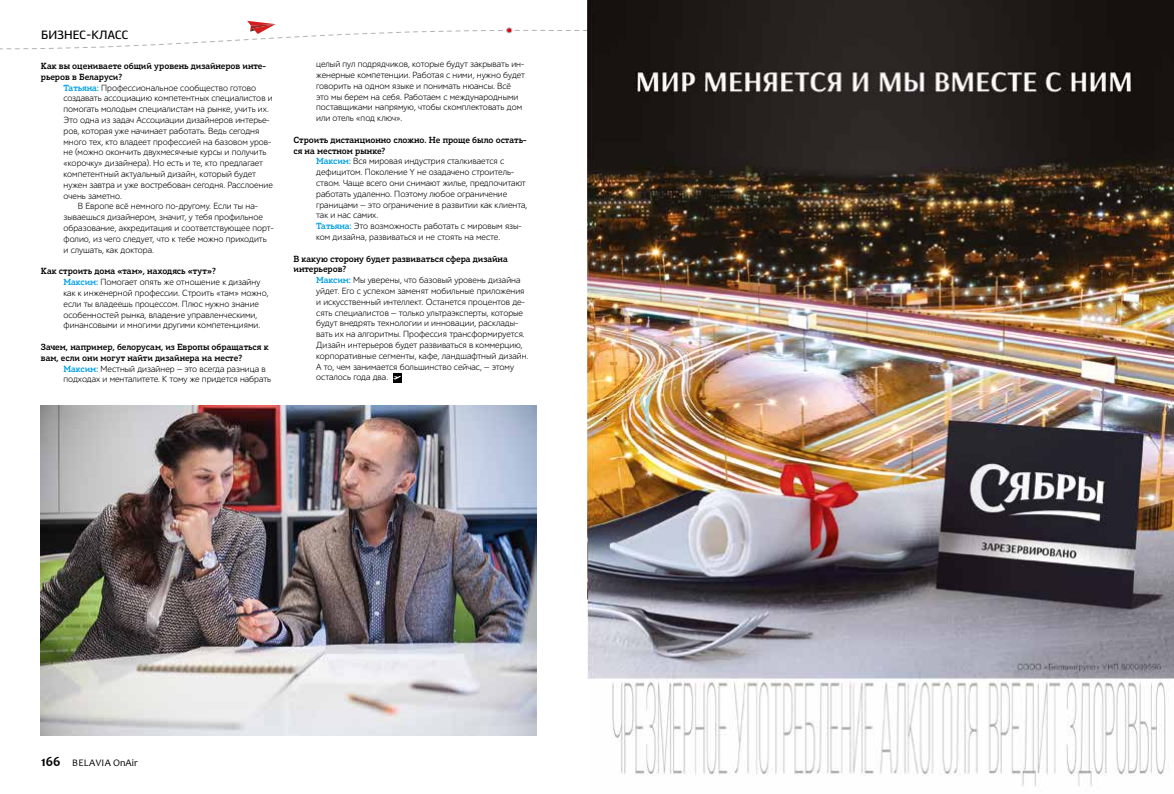
<style>
.page{position:relative;width:1174px;height:794px;background:#fff}
.page>*{position:absolute;margin:0;border:0;box-sizing:border-box;transform-origin:0 0}
.t1{font:700 12px "ALS Ekibastuz";color:#000}
.t2{font:10px "Candara";letter-spacing:.03em;color:#000}
.t3{font:9px/10.8px "ALS Schlangesans";color:#000}
.t4{font:700 9px/10.8px "ALS Schlangeslab";color:#000}
.s1{font-family:"ALS Schlangeslab";font-weight:700;color:#00a0e4}
.s2{font-weight:700;font-size:14px}
</style>
<div class="page">
<svg style="left:0;top:21px;width:587px;height:29px"></svg>
<img style="left:587px;top:0;width:587px;height:787px">
<img style="left:40px;top:405px;width:496px;height:331px">
<div style="left:393px;top:374px;width:8px;height:7px;background:#000"></div>
<svg style="left:393px;top:376px;width:8px;height:6px"></svg>
<h1 class="t1" style="left:41px;top:27px;width:89px">БИЗНЕС-КЛАСС</h1>
<p class="t4" style="left:41px;top:61px;width:226px">Как вы оцениваете общий уровень дизайнеров инте&shy;рьеров в Беларуси?</p>
<p class="t3" style="left:63px;top:82px;width:194px"><span class="s1">Татьяна:</span> Профессиональное сообщество готово</p>
<p class="t3" style="left:63px;top:93px;width:211px">создавать ассоциацию компетентных специалистов и</p>
<p class="t3" style="left:63px;top:104px;width:207px">помогать молодым специалистам на рынке, учить их.</p>
<p class="t3" style="left:63px;top:115px;width:208px">Это одна из задач Ассоциации дизайнеров интерье-</p>
<p class="t3" style="left:63px;top:126px;width:197px">ров, которая уже начинает работать. Ведь сегодня</p>
<p class="t3" style="left:63px;top:136px;width:209px">много тех, кто владеет профессией на базовом уров-</p>
<p class="t3" style="left:63px;top:147px;width:205px">не (можно окончить двухмесячные курсы и получить</p>
<p class="t3" style="left:63px;top:158px;width:201px">«корочку» дизайнера). Но есть и те, кто предлагает</p>
<p class="t3" style="left:63px;top:169px;width:194px">компетентный актуальный дизайн, который будет</p>
<p class="t3" style="left:63px;top:180px;width:211px">нужен завтра и уже востребован сегодня. Расслоение</p>
<p class="t3" style="left:63px;top:190px;width:60px">очень заметно.</p>
<p class="t3" style="left:78px;top:201px;width:182px">В Европе всё немного по-другому. Если ты на-</p>
<p class="t3" style="left:63px;top:212px;width:201px">зываешься дизайнером, значит, у тебя профильное</p>
<p class="t3" style="left:63px;top:223px;width:212px">образование, аккредитация и соответствующее порт-</p>
<p class="t3" style="left:63px;top:234px;width:205px">фолио, из чего следует, что к тебе можно приходить</p>
<p class="t3" style="left:63px;top:244px;width:92px">и слушать, как доктора.</p>
<p class="t4" style="left:41px;top:266px;width:176px">Как строить дома «там», находясь «тут»?</p>
<p class="t3" style="left:63px;top:277px;width:207px"><span class="s1">Максим:</span> Помогает опять же отношение к дизайну как к инженерной профессии. Строить «там» можно, если ты владеешь процессом. Плюс нужно знание особенностей рынка, владение управленческими, финансовыми и многими другими компетенциями.</p>
<p class="t4" style="left:41px;top:342px;width:229px">Зачем, например, белорусам, из Европы обращаться к вам, если они могут найти дизайнера на месте?</p>
<p class="t3" style="left:63px;top:363px;width:209px"><span class="s1">Максим:</span> Местный дизайнер — это всегда разница в подходах и менталитете. К тому же придется набрать</p>
<p class="t3" style="left:316px;top:59px;width:210px">целый пул подрядчиков, которые будут закрывать ин&shy;женерные компетенции. Работая с ними, нужно будет говорить на одном языке и понимать нюансы. Всё это мы берем на себя. Работаем с международными поставщиками напрямую, чтобы скомплектовать дом или отель «под ключ».</p>
<p class="t4" style="left:293px;top:135px;width:234px">Строить дистанционно сложно. Не проще было остать&shy;ся на местном рынке?</p>
<p class="t3" style="left:316px;top:156px;width:213px"><span class="s1">Максим:</span> Вся мировая индустрия сталкивается с дефицитом. Поколение Y не озадачено строитель&shy;ством. Чаще всего они снимают жилье, предпочитают работать удаленно. Поэтому любое ограничение границами — это ограничение в развитии как клиента, так и нас самих.<br><span class="s1">Татьяна:</span> Это возможность работать с мировым язы&shy;ком дизайна, развиваться и не стоять на месте.</p>
<p class="t4" style="left:293px;top:253px;width:216px">В какую сторону будет развиваться сфера дизайна интерьеров?</p>
<p class="t3" style="left:316px;top:275px;width:214px"><span class="s1">Максим:</span> Мы уверены, что базовый уровень дизайна уйдет. Его с успехом заменят мобильные приложения и искусственный интеллект. Останется процентов де&shy;сять специалистов — только ультраэксперты, которые будут внедрять технологии и инновации, расклады&shy;вать их на алгоритмы. Профессия трансформируется.<br>Дизайн интерьеров будет развиваться в коммерцию, корпоративные сегменты, кафе, ландшафтный дизайн.<br>А то, чем занимается большинство сейчас, — этому осталось года два.</p>
<p class="t2" style="left:41px;top:757px;width:98px"><span class="s2">166</span> BELAVIA OnAir</p>
</div>
